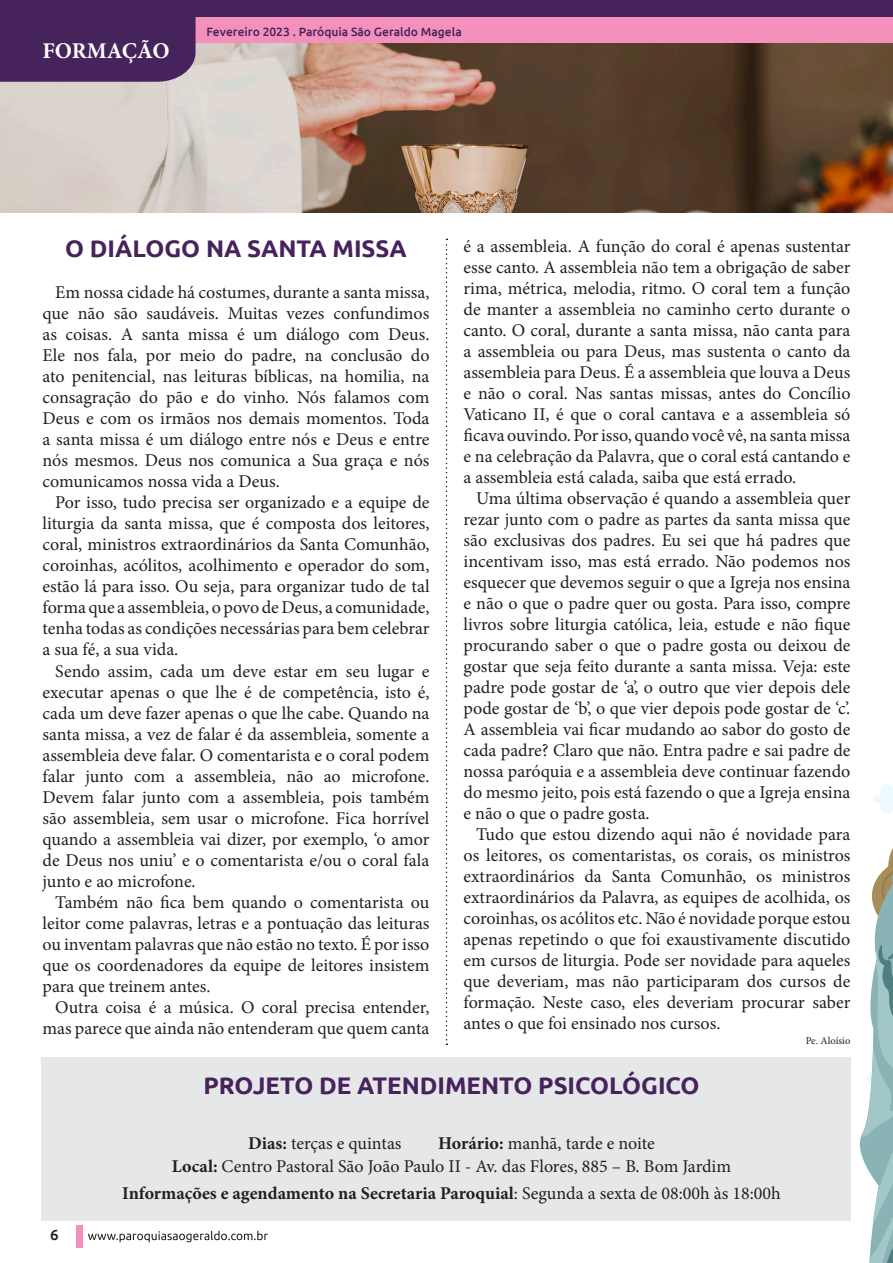
<style>
.page{position:relative;width:893px;height:1263px;background:#fff}
.page>*{position:absolute;margin:0;border:0;box-sizing:border-box;transform-origin:0 0}
.t1{font:700 24px "Ubuntu";color:#47235c}
.t2{font:700 22.5px "Minion Pro";color:#fff}
.t3{font:18px/21px "Minion Pro";color:#231f20;text-align:justify}
.t4{font:700 18px "Minion Pro";color:#231f20}
.t5{font:500 15px "Ubuntu";color:#231f20}
.t6{font:500 12px "Ubuntu";color:#47235c}
.t7{font:10.5px "Minion Pro";color:#231f20}
.s1{font-weight:700}
.s2{font-weight:400}
</style>
<div class="page">
<div style="left:77px;top:1225px;width:6px;height:23px;background:#f390bc"></div>
<svg style="left:88px;top:1231px;width:180px;height:11px"></svg>
<div style="left:42px;top:1057px;width:809px;height:163px;background:#e6e7e9"></div>
<img style="left:0;top:43px;width:893px;height:170px">
<svg style="left:446px;top:239px;width:1px;height:806px"></svg>
<div style="left:0;top:0;width:893px;height:43px;background:#f390bc"></div>
<div style="left:0;top:0;width:893px;height:17px;background:#47235c"></div>
<div style="left:0;top:17px;width:196px;height:65px;background:#47235c"></div>
<svg style="left:859px;top:784px;width:34px;height:479px"></svg>
<p class="t2" style="left:43px;top:35px;width:129px">FORMAÇÃO</p>
<p class="t6" style="left:207px;top:24px;width:257px">Fevereiro 2023 . Paróquia São Geraldo Magela</p>
<p class="t1" style="left:65px;top:234px;width:343px">O DIÁLOGO NA SANTA MISSA</p>
<p class="t3" style="left:43px;top:282px;width:388px;text-indent:13px">Em nossa cidade há costumes, durante a santa missa, que não são saudáveis. Muitas vezes confundimos as coisas. A santa missa é um diálogo com Deus.<br>Ele nos fala, por meio do padre, na conclusão do ato penitencial, nas leituras bíblicas, na homilia, na consagração do pão e do vinho. Nós falamos com Deus e com os irmãos nos demais momentos. Toda a santa missa é um diálogo entre nós e Deus e entre nós mesmos. Deus nos comunica a Sua graça e nós comunicamos nossa vida a Deus.</p>
<p class="t3" style="left:43px;top:492px;width:389px;text-indent:13px">Por isso, tudo precisa ser organizado e a equipe de liturgia da santa missa, que é composta dos leitores, coral, ministros extraordinários da Santa Comunhão, coroinhas, acólitos, acolhimento e operador do som, estão lá para isso. Ou seja, para organizar tudo de tal forma que a assembleia, o povo de Deus, a comunidade, tenha todas as condições necessárias para bem celebrar a sua fé, a sua vida.</p>
<p class="t3" style="left:43px;top:660px;width:388px;text-indent:13px">Sendo assim, cada um deve estar em seu lugar e executar apenas o que lhe é de competência, isto é, cada um deve fazer apenas o que lhe cabe. Quando na santa missa, a vez de falar é da assembleia, somente a assembleia deve falar. O comentarista e o coral podem falar junto com a assembleia, não ao microfone.<br>Devem falar junto com a assembleia, pois também são assembleia, sem usar o microfone. Fica horrível quando a assembleia vai dizer, por exemplo, ‘o amor de Deus nos uniu’ e o comentarista e/ou o coral fala junto e ao microfone.</p>
<p class="t3" style="left:43px;top:891px;width:388px;text-indent:13px">Também não fica bem quando o comentarista ou leitor come palavras, letras e a pontuação das leituras ou inventam palavras que não estão no texto. É por isso que os coordenadores da equipe de leitores insistem para que treinem antes.</p>
<p class="t3" style="left:43px;top:996px;width:388px;text-align:right">Outra coisa é a música. O coral precisa entender, mas parece que ainda não entenderam que quem canta</p>
<p class="t3" style="left:463px;top:235px;width:388px">é a assembleia. A função do coral é apenas sustentar esse canto. A assembleia não tem a obrigação de saber rima, métrica, melodia, ritmo. O coral tem a função de manter a assembleia no caminho certo durante o canto. O coral, durante a santa missa, não canta para a assembleia ou para Deus, mas sustenta o canto da assembleia para Deus. É a assembleia que louva a Deus e não o coral. Nas santas missas, antes do Concílio Vaticano II, é que o coral cantava e a assembleia só ficava ouvindo. Por isso, quando você vê, na santa missa e na celebração da Palavra, que o coral está cantando e a assembleia está calada, saiba que está errado.</p>
<p class="t3" style="left:463px;top:487px;width:388px;text-indent:13px">Uma última observação é quando a assembleia quer rezar junto com o padre as partes da santa missa que são exclusivas dos padres. Eu sei que há padres que incentivam isso, mas está errado. Não podemos nos esquecer que devemos seguir o que a Igreja nos ensina e não o que o padre quer ou gosta. Para isso, compre livros sobre liturgia católica, leia, estude e não fique procurando saber o que o padre gosta ou deixou de gostar que seja feito durante a santa missa. Veja: este padre pode gostar de ‘a’, o outro que vier depois dele pode gostar de ‘b’, o que vier depois pode gostar de ‘c’.<br>A assembleia vai ficar mudando ao sabor do gosto de cada padre? Claro que não. Entra padre e sai padre de nossa paróquia e a assembleia deve continuar fazendo do mesmo jeito, pois está fazendo o que a Igreja ensina e não o que o padre gosta.</p>
<p class="t3" style="left:463px;top:823px;width:388px;text-indent:13px">Tudo que estou dizendo aqui não é novidade para os leitores, os comentaristas, os corais, os ministros extraordinários da Santa Comunhão, os ministros extraordinários da Palavra, as equipes de acolhida, os coroinhas, os acólitos etc. Não é novidade porque estou apenas repetindo o que foi exaustivamente discutido em cursos de liturgia. Pode ser novidade para aqueles que deveriam, mas não participaram dos cursos de formação. Neste caso, eles deveriam procurar saber antes o que foi ensinado nos cursos.</p>
<p class="t7" style="left:806px;top:1033px;width:46px">Pe. Aloísio</p>
<p class="t1" style="left:203px;top:1071px;width:497px">PROJETO DE ATENDIMENTO PSICOLÓGICO</p>
<p class="t5" style="left:50px;top:1225px;width:10px">6</p>
<p class="t3" style="left:248px;top:1133px;width:155px"><span class="s1">Dias:</span> terças e quintas</p>
<p class="t3" style="left:438px;top:1133px;width:218px"><span class="s1">Horário:</span> manhã, tarde e noite</p>
<p class="t3" style="left:172px;top:1156px;width:561px"><span class="s1">Local:</span> Centro Pastoral São João Paulo II - Av. das Flores, 885 – B. Bom Jardim</p>
<p class="t4" style="left:122px;top:1180px;width:660px">Informações e agendamento na Secretaria Paroquial<span class="s2">: Segunda a sexta de 08:00h às 18:00h</span></p>
</div>
